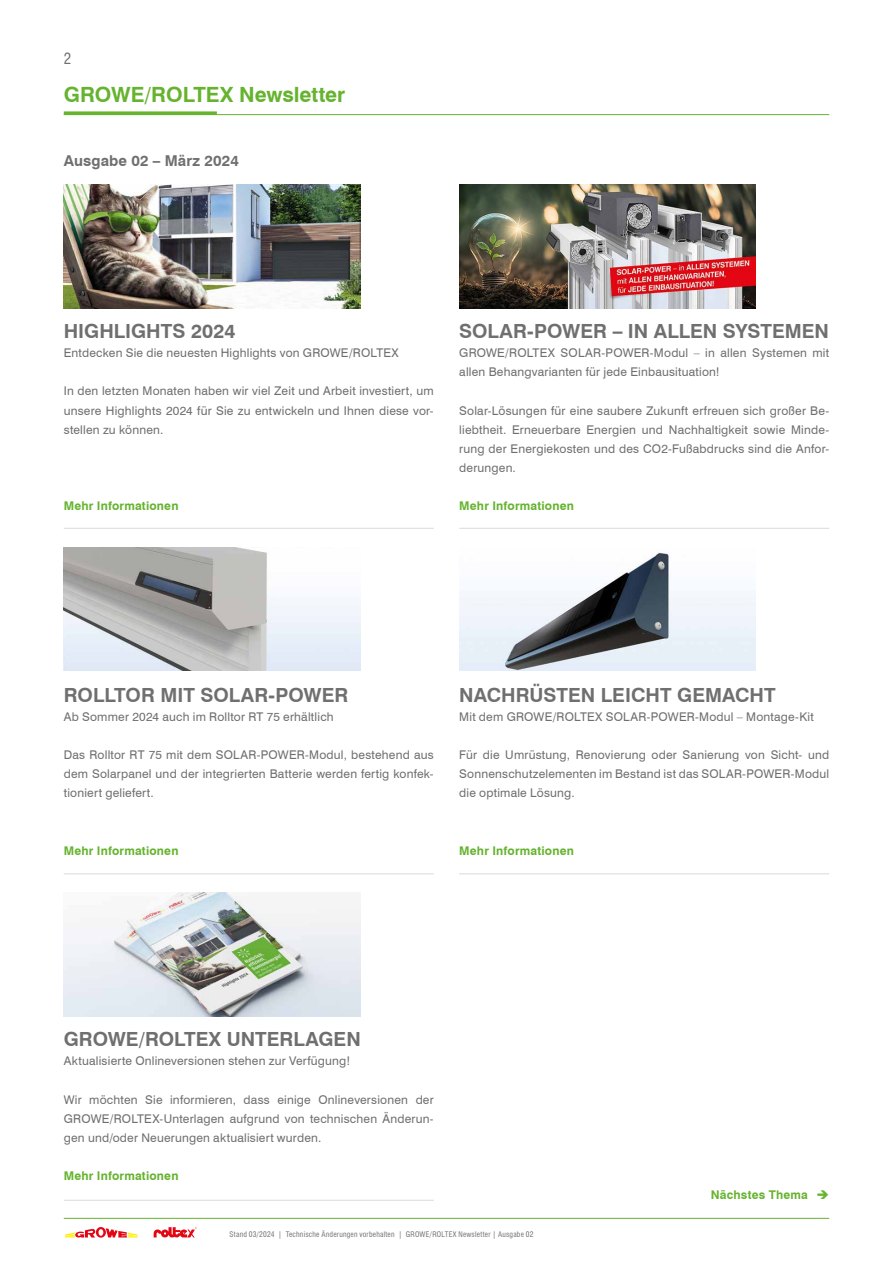
<style>
.page{position:relative;width:893px;height:1263px;background:#fff}
.page>*{position:absolute;margin:0;border:0;box-sizing:border-box;transform-origin:0 0}
.t1{font:700 21px "Swiss 721 BT";color:#65b32e}
._04_TXT_Blocksatz_GRAU_8pt{font:700 19.5px "Swiss 721 BT";color:#706f6f}
.GRW_Thema{font:700 19.5px "Swiss 721 BT";color:#706f6f}
.t2{font:700 15px "Swiss 721 BT";letter-spacing:.01em;color:#706f6f}
.t3{font:condensed 15px "Swiss 721 BT";color:#706f6f}
._04_TXT_Blocksatz_GRAU_8pt-2{font:12px/19.2px "Swiss 721 BT";letter-spacing:.015em;color:#706f6f;text-align:justify}
._04_TXT_Blocksatz_GRAU_8pt-3{font:700 12px "Swiss 721 BT";letter-spacing:.015em;color:#65b32e}
.t4{font:condensed 7.5px "Swiss 721 BT";letter-spacing:.03em;color:#706f6f}
</style>
<div class="page">
<hr style="left:64px;top:114px;width:765px;height:1px;background:#65b32e">
<svg style="left:64px;top:111px;width:153px;height:3px"></svg>
<hr style="left:64px;top:1218px;width:765px;height:1px;background:#65b32e">
<svg style="left:65px;top:1227px;width:73px;height:11px"></svg>
<svg style="left:154px;top:1227px;width:43px;height:11px"></svg>
<img style="left:64px;top:185px;width:296px;height:123px">
<hr style="left:64px;top:528px;width:370px;height:1px;background:#dadada">
<hr style="left:64px;top:873px;width:370px;height:1px;background:#dadada">
<hr style="left:459px;top:528px;width:370px;height:1px;background:#dadada">
<img style="left:459px;top:185px;width:297px;height:124px">
<img style="left:64px;top:547px;width:296px;height:124px">
<img style="left:64px;top:892px;width:296px;height:124px">
<img style="left:459px;top:552px;width:297px;height:119px">
<hr style="left:64px;top:1200px;width:370px;height:1px;background:#dadada">
<hr style="left:459px;top:873px;width:370px;height:1px;background:#dadada">
<p class="t3" style="left:64px;top:49px;width:9px">2</p>
<h1 class="t1" style="left:64px;top:82px;width:283px">GROWE/ROLTEX Newsletter</h1>
<p class="t2" style="left:64px;top:151px;width:177px">Ausgabe 02 – März 2024</p>
<p class="GRW_Thema" style="left:64px;top:319px;width:173px">HIGHLIGHTS 2024</p>
<p class="_04_TXT_Blocksatz_GRAU_8pt-2" style="left:64px;top:343px;width:337px">Entdecken Sie die neuesten Highlights von GROWE/ROLTEX</p>
<p class="_04_TXT_Blocksatz_GRAU_8pt-2" style="left:64px;top:381px;width:371px">In den letzten Monaten haben wir viel Zeit und Arbeit investiert, um unsere Highlights 2024 für Sie zu entwickeln und Ihnen diese vor&shy;stellen zu können.</p>
<p class="_04_TXT_Blocksatz_GRAU_8pt-3" style="left:64px;top:499px;width:116px">Mehr Informationen</p>
<p class="_04_TXT_Blocksatz_GRAU_8pt" style="left:459px;top:319px;width:371px">SOLAR-POWER – IN ALLEN SYSTEMEN</p>
<p class="_04_TXT_Blocksatz_GRAU_8pt-2" style="left:459px;top:343px;width:371px">GROWE/ROLTEX SOLAR-POWER-Modul – in allen Systemen mit allen Behangvarianten für jede Einbausituation!</p>
<p class="_04_TXT_Blocksatz_GRAU_8pt-2" style="left:459px;top:401px;width:371px">Solar-Lösungen für eine saubere Zukunft erfreuen sich großer Be&shy;liebtheit. Erneuerbare Energien und Nachhaltigkeit sowie Minde&shy;rung der Energiekosten und des CO2-Fußabdrucks sind die Anfor&shy;derungen.</p>
<p class="_04_TXT_Blocksatz_GRAU_8pt-3" style="left:459px;top:499px;width:116px">Mehr Informationen</p>
<p class="_04_TXT_Blocksatz_GRAU_8pt" style="left:64px;top:683px;width:286px">ROLLTOR MIT SOLAR-POWER</p>
<p class="_04_TXT_Blocksatz_GRAU_8pt-2" style="left:64px;top:707px;width:271px">Ab Sommer 2024 auch im Rolltor RT 75 erhältlich</p>
<p class="_04_TXT_Blocksatz_GRAU_8pt-2" style="left:64px;top:745px;width:371px">Das Rolltor RT 75 mit dem SOLAR-POWER-Modul, bestehend aus dem Solarpanel und der integrierten Batterie werden fertig konfek&shy;tioniert geliefert.</p>
<p class="_04_TXT_Blocksatz_GRAU_8pt-3" style="left:64px;top:843px;width:116px">Mehr Informationen</p>
<p class="_04_TXT_Blocksatz_GRAU_8pt" style="left:459px;top:683px;width:318px">NACHRÜSTEN LEICHT GEMACHT</p>
<p class="_04_TXT_Blocksatz_GRAU_8pt-2" style="left:459px;top:707px;width:356px">Mit dem GROWE/ROLTEX SOLAR-POWER-Modul – Montage-Kit</p>
<p class="_04_TXT_Blocksatz_GRAU_8pt-2" style="left:459px;top:745px;width:371px">Für die Umrüstung, Renovierung oder Sanierung von Sicht- und Sonnenschutzelementen im Bestand ist das SOLAR-POWER-Modul die optimale Lösung.</p>
<p class="_04_TXT_Blocksatz_GRAU_8pt-3" style="left:459px;top:843px;width:116px">Mehr Informationen</p>
<p class="_04_TXT_Blocksatz_GRAU_8pt" style="left:64px;top:1027px;width:299px">GROWE/ROLTEX UNTERLAGEN</p>
<p class="_04_TXT_Blocksatz_GRAU_8pt-2" style="left:64px;top:1051px;width:288px">Aktualisierte Onlineversionen stehen zur Verfügung!</p>
<p class="_04_TXT_Blocksatz_GRAU_8pt-2" style="left:64px;top:1089px;width:371px">Wir möchten Sie informieren, dass einige Onlineversionen der GROWE/ROLTEX-Unterlagen aufgrund von technischen Änderun&shy;gen und/oder Neuerungen aktualisiert wurden.</p>
<p class="_04_TXT_Blocksatz_GRAU_8pt-3" style="left:64px;top:1168px;width:116px">Mehr Informationen</p>
<p class="_04_TXT_Blocksatz_GRAU_8pt-3" style="left:711px;top:1188px;width:120px">Nächstes Thema ➔</p>
<p class="t4" style="left:230px;top:1230px;width:305px">Stand 03/2024 | Technische Änderungen vorbehalten | GROWE/ROLTEX Newsletter | Ausgabe 02</p>
</div>
